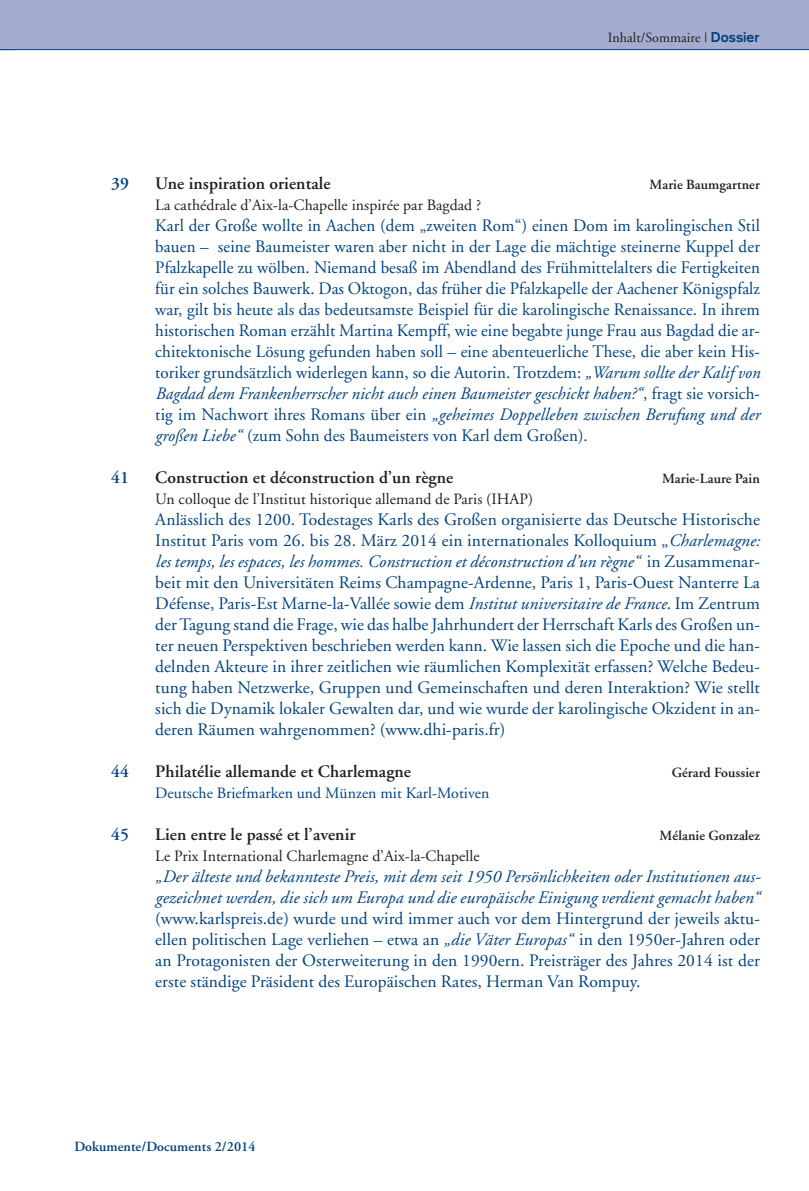
<style>
.page{position:relative;width:809px;height:1191px;background:#fff}
.page>*{position:absolute;margin:0;border:0;box-sizing:border-box;transform-origin:0 0}
.t1{font:17.5px/21px "Adobe Garamond";letter-spacing:.005em;color:#014181;text-align:justify}
.t2{font:italic 17.5px/21px "Adobe Garamond";letter-spacing:.005em;color:#014181}
.t3{font:600 17.5px "Adobe Garamond";letter-spacing:.005em;color:#231f20}
.t4{font:600 17.5px "Adobe Garamond";letter-spacing:.005em;color:#014181}
.t5{font:15.75px "Adobe Garamond";letter-spacing:.005em;color:#231f20}
.t6{font:15.75px "Adobe Garamond";letter-spacing:.005em;color:#014181}
.t7{font:600 14px "Adobe Garamond";letter-spacing:.005em;color:#231f20}
.t8{font:600 14px "Adobe Garamond";letter-spacing:.005em;color:#014181}
.t9{font:14px "Adobe Garamond";letter-spacing:.005em;color:#231f20}
.s1{font-family:"Akzidenz Grotesk";font-weight:700;color:#014181}
.s2{font-style:italic}
</style>
<div class="page">
<div style="left:0;top:0;width:809px;height:50px;background:#a4adcd"></div>
<hr style="left:0;top:49px;width:809px;height:1px;background:#014181">
<svg style="left:0;top:49px;width:15px;height:1px"></svg>
<p class="t9" style="left:608px;top:32px;width:153px">Inhalt/Sommaire | <span class="s1">Dossier</span></p>
<p class="t4" style="left:111px;top:176px;width:19px">39</p>
<p class="t4" style="left:111px;top:470px;width:19px">41</p>
<p class="t4" style="left:111px;top:764px;width:19px">44</p>
<p class="t4" style="left:111px;top:827px;width:19px">45</p>
<p class="t3" style="left:155px;top:176px;width:177px">Une inspiration orientale</p>
<p class="t7" style="left:649px;top:179px;width:112px">Marie Baumgartner</p>
<p class="t5" style="left:155px;top:199px;width:327px">La cathédrale d’Aix-la-Chapelle inspirée par Bagdad ?</p>
<p class="t1" style="left:155px;top:216px;width:606px">Karl der Große wollte in Aachen (dem „zweiten Rom“) einen Dom im karolingischen Stil bauen – seine Baumeister waren aber nicht in der Lage die mächtige steinerne Kuppel der Pfalzkapelle zu wölben. Niemand besaß im Abendland des Frühmittelalters die Fertigkeiten für ein solches Bauwerk. Das Oktogon, das früher die Pfalzkapelle der Aachener Königspfalz war, gilt bis heute als das bedeutsamste Beispiel für die karolingische Renaissance. In ihrem historischen Roman erzählt Martina Kempff, wie eine begabte junge Frau aus Bagdad die ar&shy;chitektonische Lösung gefunden haben soll – eine abenteuerliche These, die aber kein His&shy;toriker grundsätzlich widerlegen kann, so die Autorin. Trotzdem: <span class="s2">„Warum sollte der Kalif von Bagdad dem Frankenherrscher nicht auch einen Baumeister geschickt haben?“</span>, fragt sie vorsich&shy;tig im Nachwort ihres Romans über ein <span class="s2">„geheimes Doppelleben zwischen Berufung und der großen Liebe“</span> (zum Sohn des Baumeisters von Karl dem Großen).</p>
<p class="t3" style="left:155px;top:470px;width:299px">Construction et déconstruction d’un règne</p>
<p class="t7" style="left:662px;top:473px;width:99px">Marie-Laure Pain</p>
<p class="t5" style="left:155px;top:493px;width:379px">Un colloque de l’Institut historique allemand de Paris (IHAP)</p>
<p class="t1" style="left:155px;top:510px;width:606px">Anlässlich des 1200. Todestages Karls des Großen organisierte das Deutsche Historische Institut Paris vom 26. bis 28. März 2014 ein internationales Kolloquium „<span class="s2">Charlemagne: les temps, les espaces, les hommes. Construction et déconstruction d’un règne“</span> in Zusammenar&shy;beit mit den Universitäten Reims Champagne-Ardenne, Paris 1, Paris-Ouest Nanterre La Défense, Paris-Est Marne-la-Vallée sowie dem <span class="s2">Institut universitaire de France</span>. Im Zentrum derTagung stand die Frage, wie das halbe Jahrhundert der Herrschaft Karls des Großen un&shy;ter neuen Perspektiven beschrieben werden kann. Wie lassen sich die Epoche und die han&shy;delnden Akteure in ihrer zeitlichen wie räumlichen Komplexität erfassen? Welche Bedeu&shy;tung haben Netzwerke, Gruppen und Gemeinschaften und deren Interaktion? Wie stellt sich die Dynamik lokaler Gewalten dar, und wie wurde der karolingische Okzident in an&shy;deren Räumen wahrgenommen? (www.dhi-paris.fr)</p>
<p class="t3" style="left:155px;top:764px;width:257px">Philatélie allemande et Charlemagne</p>
<p class="t7" style="left:671px;top:767px;width:90px">Gérard Foussier</p>
<p class="t6" style="left:155px;top:787px;width:335px">Deutsche Briefmarken und Münzen mit Karl-Motiven</p>
<p class="t3" style="left:155px;top:827px;width:202px">Lien entre le passé et l’avenir</p>
<p class="t7" style="left:659px;top:830px;width:102px">Mélanie Gonzalez</p>
<p class="t5" style="left:155px;top:850px;width:326px">Le Prix International Charlemagne d’Aix-la-Chapelle</p>
<p class="t2" style="left:155px;top:868px;width:607px">„Der älteste und bekannteste Preis, mit dem seit 1950 Persönlichkeiten oder Institutionen aus&shy;gezeichnet werden, die sich um Europa und die europäische Einigung verdient gemacht haben“</p>
<p class="t1" style="left:155px;top:909px;width:606px">(www.karlspreis.de) wurde und wird immer auch vor dem Hintergrund der jeweils aktu&shy;ellen politischen Lage verliehen – etwa an <span class="s2">„die Väter Europas“</span> in den 1950er-Jahren oder an Protagonisten der Osterweiterung in den 1990ern. Preisträger des Jahres 2014 ist der erste ständige Präsident des Europäischen Rates, Herman Van Rompuy.</p>
<p class="t8" style="left:74px;top:1141px;width:183px">Dokumente/Documents 2/2014</p>
</div>
